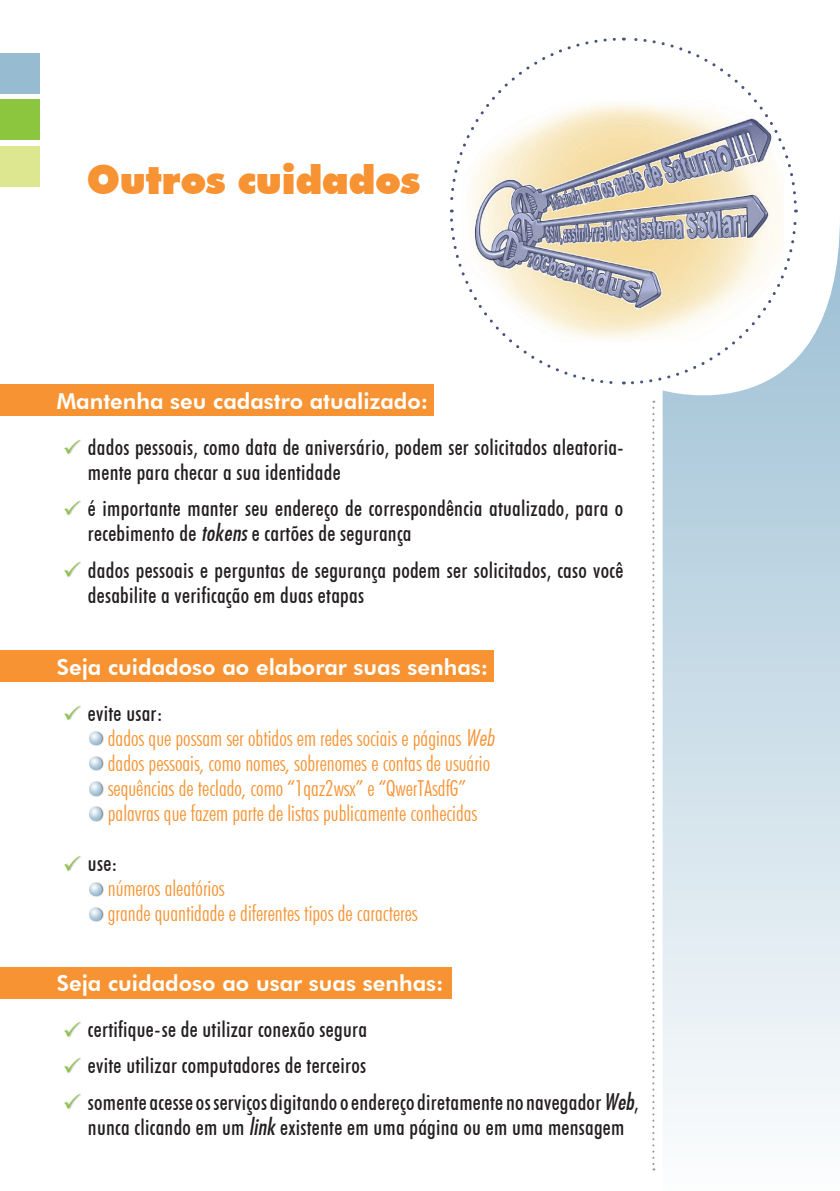
<style>
.page{position:relative;width:840px;height:1191px;background:#fff}
.page>*{position:absolute;margin:0;border:0;box-sizing:border-box;transform-origin:0 0}
.t1{font:900 40px "Futura BT";letter-spacing:-.015em;color:#f79332}
.t2{font:500 condensed 22px/25px "Futura BT";letter-spacing:.015em;color:#231f20}
.t3{font:300 condensed 22px "Futura BT";color:#f79332}
.t4{font:800 22px "Futura BT";color:#fff}
.s1{font-family:"Futura Md Cn BT Italic";font-weight:400;font-stretch:normal}
.s2{font-family:"Futura Lt Cn BT Italic";font-weight:400;font-stretch:normal}
</style>
<div class="page">
<svg style="left:449px;top:37px;width:349px;height:348px"></svg>
<svg style="left:662px;top:215px;width:177px;height:900px"></svg>
<div style="left:0;top:53px;width:39px;height:41px;background:#97bcd2"></div>
<div style="left:0;top:100px;width:39px;height:40px;background:#8bc63e"></div>
<div style="left:0;top:146px;width:40px;height:41px;background:#dde790"></div>
<div style="left:0;top:384px;width:433px;height:32px;background:#f79332"></div>
<div style="left:0;top:650px;width:493px;height:32px;background:#f79332"></div>
<div style="left:0;top:966px;width:451px;height:32px;background:#f79332"></div>
<img style="left:64px;top:440px;width:17px;height:14px">
<img style="left:64px;top:501px;width:17px;height:14px">
<img style="left:64px;top:562px;width:17px;height:15px">
<img style="left:64px;top:706px;width:17px;height:14px">
<img style="left:64px;top:856px;width:17px;height:15px">
<img style="left:64px;top:1022px;width:17px;height:15px">
<img style="left:64px;top:1058px;width:17px;height:15px">
<img style="left:64px;top:1094px;width:17px;height:15px">
<img style="left:89px;top:781px;width:15px;height:15px">
<img style="left:89px;top:807px;width:15px;height:14px">
<img style="left:89px;top:882px;width:15px;height:14px">
<img style="left:89px;top:907px;width:15px;height:14px">
<img style="left:89px;top:756px;width:15px;height:15px">
<img style="left:89px;top:731px;width:15px;height:15px">
<svg style="left:652px;top:401px;width:2px;height:769px"></svg>
<hr style="left:839px;top:110px;width:1px;height:32px;background:#f79332">
<hr style="left:839px;top:676px;width:1px;height:32px;background:#f79332">
<p class="t1" style="left:86px;top:155px;width:335px">Outros cuidados</p>
<p class="t4" style="left:57px;top:387px;width:373px">Mantenha seu cadastro atualizado:</p>
<p class="t2" style="left:88px;top:434px;width:536px">dados pessoais, como data de aniversário, podem ser solicitados aleatoria&shy;mente para checar a sua identidade</p>
<p class="t2" style="left:88px;top:496px;width:536px">é importante manter seu endereço de correspondência atualizado, para o recebimento de <span class="s1">tokens</span> e cartões de segurança</p>
<p class="t2" style="left:88px;top:557px;width:536px">dados pessoais e perguntas de segurança podem ser solicitados, caso você desabilite a verificação em duas etapas</p>
<p class="t4" style="left:57px;top:653px;width:433px">Seja cuidadoso ao elaborar suas senhas:</p>
<p class="t2" style="left:88px;top:700px;width:76px">evite usar:</p>
<p class="t3" style="left:108px;top:724px;width:387px">dados que possam ser obtidos em redes sociais e páginas <span class="s2">Web</span></p>
<p class="t3" style="left:108px;top:749px;width:384px">dados pessoais, como nomes, sobrenomes e contas de usuário</p>
<p class="t3" style="left:108px;top:774px;width:359px">sequências de teclado, como “1qaz2wsx” e “QwerTAsdfG”</p>
<p class="t3" style="left:108px;top:799px;width:371px">palavras que fazem parte de listas publicamente conhecidas</p>
<p class="t2" style="left:88px;top:850px;width:31px">use:</p>
<p class="t3" style="left:108px;top:874px;width:118px">números aleatórios</p>
<p class="t3" style="left:108px;top:899px;width:311px">grande quantidade e diferentes tipos de caracteres</p>
<p class="t4" style="left:57px;top:969px;width:388px">Seja cuidadoso ao usar suas senhas:</p>
<p class="t2" style="left:88px;top:1016px;width:280px">certifique-se de utilizar conexão segura</p>
<p class="t2" style="left:88px;top:1052px;width:279px">evite utilizar computadores de terceiros</p>
<p class="t2" style="left:88px;top:1089px;width:551px">somente acesse os serviços digitando o endereço diretamente no navegador <span class="s1">Web</span>, nunca clicando em um <span class="s1">link</span> existente em uma página ou em uma mensagem</p>
</div>
